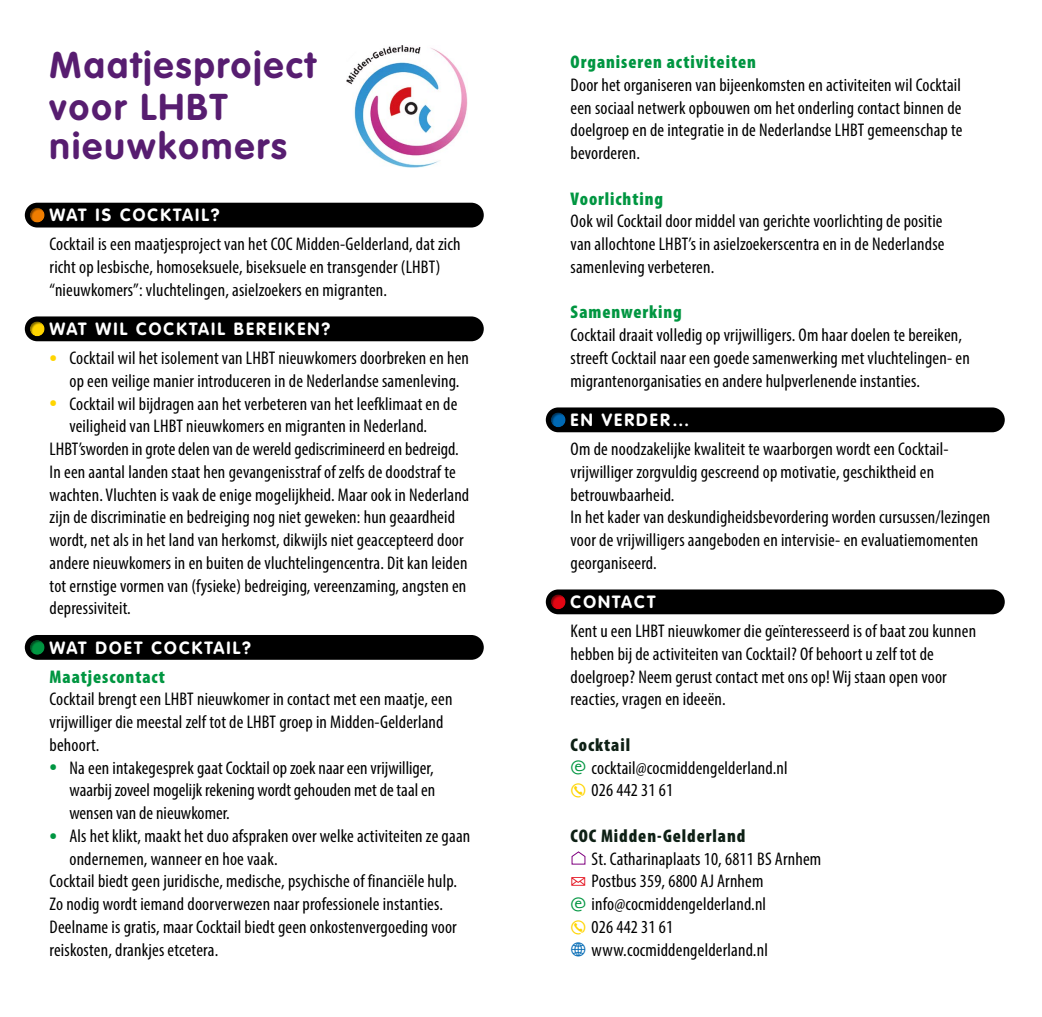
<style>
.page{position:relative;width:1042px;height:1017px;background:#fff}
.page>*{position:absolute;margin:0;border:0;box-sizing:border-box;transform-origin:0 0}
.t1{font:700 36.75px/42px "VAG Rounded";letter-spacing:.06em;color:#571d70}
.t2{font:condensed 18.38px/22.8px "Myriad Pro";letter-spacing:.01em;color:#000}
.t3{font:900 condensed 18.38px "Myriad Pro";letter-spacing:.05em;color:#009641}
.t4{font:900 condensed 18.38px "Myriad Pro";letter-spacing:.05em;color:#0e2015}
.t5{font:700 17.5px "VAG Rounded";letter-spacing:.12em;color:#fff}
.s1{font-weight:900;font-size:25.38px;color:#ffd500}
.s2{font-weight:900;font-size:25.38px;color:#009641}
.s3{font-weight:900;color:#0e2015}
.s4{font-family:"Nexus Sans OT";font-stretch:normal;font-size:15.75px;color:#009641}
.s5{font-family:"Nexus Sans OT";font-stretch:normal;font-size:15.75px;color:#ffd500}
.s6{font-family:"Nexus Sans OT";font-stretch:normal;font-size:15.75px;color:#e30613}
.s7{font-family:"Nexus Sans OT";font-stretch:normal;font-size:15.75px;color:#0069b4}
</style>
<div class="page">
<div style="left:25px;top:203px;width:459px;height:24px;background:#000;border-radius:12px"></div>
<div style="left:14px;top:195px;width:47px;height:28px;background:#000;opacity:.5"></div>
<div style="left:25px;top:316px;width:459px;height:25px;background:#000;border-radius:12px"></div>
<div style="left:14px;top:308px;width:47px;height:28px;background:#000;opacity:.5"></div>
<div style="left:25px;top:635px;width:459px;height:25px;background:#000;border-radius:12px"></div>
<div style="left:14px;top:627px;width:47px;height:28px;background:#000;opacity:.5"></div>
<div style="left:546px;top:407px;width:459px;height:25px;background:#000;border-radius:12px"></div>
<div style="left:535px;top:399px;width:47px;height:28px;background:#000;opacity:.5"></div>
<div style="left:546px;top:589px;width:459px;height:25px;background:#000;border-radius:12px"></div>
<div style="left:535px;top:581px;width:47px;height:28px;background:#000;opacity:.5"></div>
<img style="left:347px;top:46px;width:121px;height:122px">
<svg style="left:571px;top:851px;width:15px;height:14px"></svg>
<h1 class="t1" style="left:50px;top:44px;width:268px">Maatjesproject voor LHBT</h1>
<h1 class="t1" style="left:50px;top:125px;width:239px">nieuwkomers</h1>
<p class="t5" style="left:50px;top:205px;width:171px">WAT IS COCKTAIL?</p>
<p class="t2" style="left:50px;top:233px;width:412px">Cocktail is een maatjesproject van het COC Midden-Gelderland, dat zich richt op lesbische, homoseksuele, biseksuele en transgender (LHBT) “nieuwkomers”: vluchtelingen, asielzoekers en migranten.</p>
<p class="t5" style="left:50px;top:319px;width:282px">WAT WIL COCKTAIL BEREIKEN?</p>
<p class="t2" style="left:50px;top:346px;width:421px;text-align:center"><span class="s1">•</span> Cocktail wil het isolement van LHBT nieuwkomers doorbreken en hen op een veilige manier introduceren in de Nederlandse samenleving.</p>
<p class="t2" style="left:50px;top:392px;width:409px"><span class="s1">•</span> Cocktail wil bijdragen aan het verbeteren van het leefklimaat en de</p>
<p class="t2" style="left:69px;top:415px;width:359px">veiligheid van LHBT nieuwkomers en migranten in Nederland.</p>
<p class="t2" style="left:50px;top:437px;width:410px">LHBT’sworden in grote delen van de wereld gediscrimineerd en bedreigd.</p>
<p class="t2" style="left:50px;top:460px;width:408px">In een aantal landen staat hen gevangenisstraf of zelfs de doodstraf te</p>
<p class="t2" style="left:50px;top:483px;width:421px">wachten. Vluchten is vaak de enige mogelijkheid. Maar ook in Nederland</p>
<p class="t2" style="left:50px;top:506px;width:407px">zijn de discriminatie en bedreiging nog niet geweken: hun geaardheid</p>
<p class="t2" style="left:50px;top:528px;width:416px">wordt, net als in het land van herkomst, dikwijls niet geaccepteerd door</p>
<p class="t2" style="left:50px;top:551px;width:419px">andere nieuwkomers in en buiten de vluchtelingencentra. Dit kan leiden</p>
<p class="t2" style="left:50px;top:574px;width:418px">tot ernstige vormen van (fysieke) bedreiging, vereenzaming, angsten en</p>
<p class="t2" style="left:50px;top:597px;width:83px">depressiviteit.</p>
<p class="t5" style="left:50px;top:637px;width:203px">WAT DOET COCKTAIL?</p>
<p class="t3" style="left:50px;top:665px;width:117px">Maatjescontact</p>
<p class="t2" style="left:50px;top:688px;width:404px">Cocktail brengt een LHBT nieuwkomer in contact met een maatje, een vrijwilliger die meestal zelf tot de LHBT groep in Midden-Gelderland behoort.</p>
<p class="t2" style="left:69px;top:756px;width:367px;text-align:justify;text-indent:-20px"><span class="s2">•</span> Na een intakegesprek gaat Cocktail op zoek naar een vrijwilliger, waarbij zoveel mogelijk rekening wordt gehouden met de taal en wensen van de nieuwkomer.</p>
<p class="t2" style="left:50px;top:824px;width:422px"><span class="s2">•</span> Als het klikt, maakt het duo afspraken over welke activiteiten ze gaan</p>
<p class="t2" style="left:69px;top:847px;width:210px">ondernemen, wanneer en hoe vaak.</p>
<p class="t2" style="left:50px;top:870px;width:409px">Cocktail biedt geen juridische, medische, psychische of financiële hulp.</p>
<p class="t2" style="left:50px;top:892px;width:395px">Zo nodig wordt iemand doorverwezen naar professionele instanties.</p>
<p class="t2" style="left:50px;top:915px;width:409px">Deelname is gratis, maar Cocktail biedt geen onkostenvergoeding voor</p>
<p class="t2" style="left:50px;top:938px;width:170px">reiskosten, drankjes etcetera.</p>
<p class="t3" style="left:570px;top:50px;width:187px">Organiseren activiteiten</p>
<p class="t2" style="left:570px;top:73px;width:393px;text-align:justify">Door het organiseren van bijeenkomsten en activiteiten wil Cocktail een sociaal netwerk opbouwen om het onderling contact binnen de doelgroep en de integratie in de Nederlandse LHBT gemeenschap te bevorderen.</p>
<p class="t3" style="left:570px;top:187px;width:94px">Voorlichting</p>
<p class="t2" style="left:570px;top:210px;width:375px;text-align:justify">Ook wil Cocktail door middel van gerichte voorlichting de positie van allochtone LHBT’s in asielzoekerscentra en in de Nederlandse samenleving verbeteren.</p>
<p class="t3" style="left:570px;top:301px;width:113px">Samenwerking</p>
<p class="t2" style="left:570px;top:324px;width:401px">Cocktail draait volledig op vrijwilligers. Om haar doelen te bereiken, streeft Cocktail naar een goede samenwerking met vluchtelingen- en migrantenorganisaties en andere hulpverlenende instanties.</p>
<p class="t5" style="left:570px;top:410px;width:120px">EN VERDER…</p>
<p class="t2" style="left:570px;top:437px;width:421px">Om de noodzakelijke kwaliteit te waarborgen wordt een Cocktail&shy;vrijwilliger zorgvuldig gescreend op motivatie, geschiktheid en betrouwbaarheid.<br>In het kader van deskundigheidsbevordering worden cursussen/lezingen voor de vrijwilligers aangeboden en intervisie- en evaluatiemomenten georganiseerd.</p>
<p class="t5" style="left:570px;top:592px;width:86px">CONTACT</p>
<p class="t2" style="left:570px;top:619px;width:407px">Kent u een LHBT nieuwkomer die geïnteresseerd is of baat zou kunnen hebben bij de activiteiten van Cocktail? Of behoort u zelf tot de doelgroep? Neem gerust contact met ons op! Wij staan open voor reacties, vragen en ideeën.</p>
<p class="t2" style="left:570px;top:733px;width:219px"><span class="s3">Cocktail<br></span><span class="s4">d</span> cocktail@cocmiddengelderland.nl <span class="s5">✆</span> 026 442 31 61</p>
<p class="t4" style="left:570px;top:824px;width:176px">COC Midden-Gelderland</p>
<p class="t2" style="left:570px;top:847px;width:252px;text-indent:21px">St. Catharinaplaats 10, 6811 BS Arnhem <span class="s6">b</span> Postbus 359, 6800 AJ Arnhem<br><span class="s4">d</span> info@cocmiddengelderland.nl<br><span class="s5">✆</span> 026 442 31 61<br><span class="s7">a</span> www.cocmiddengelderland.nl</p>
</div>
